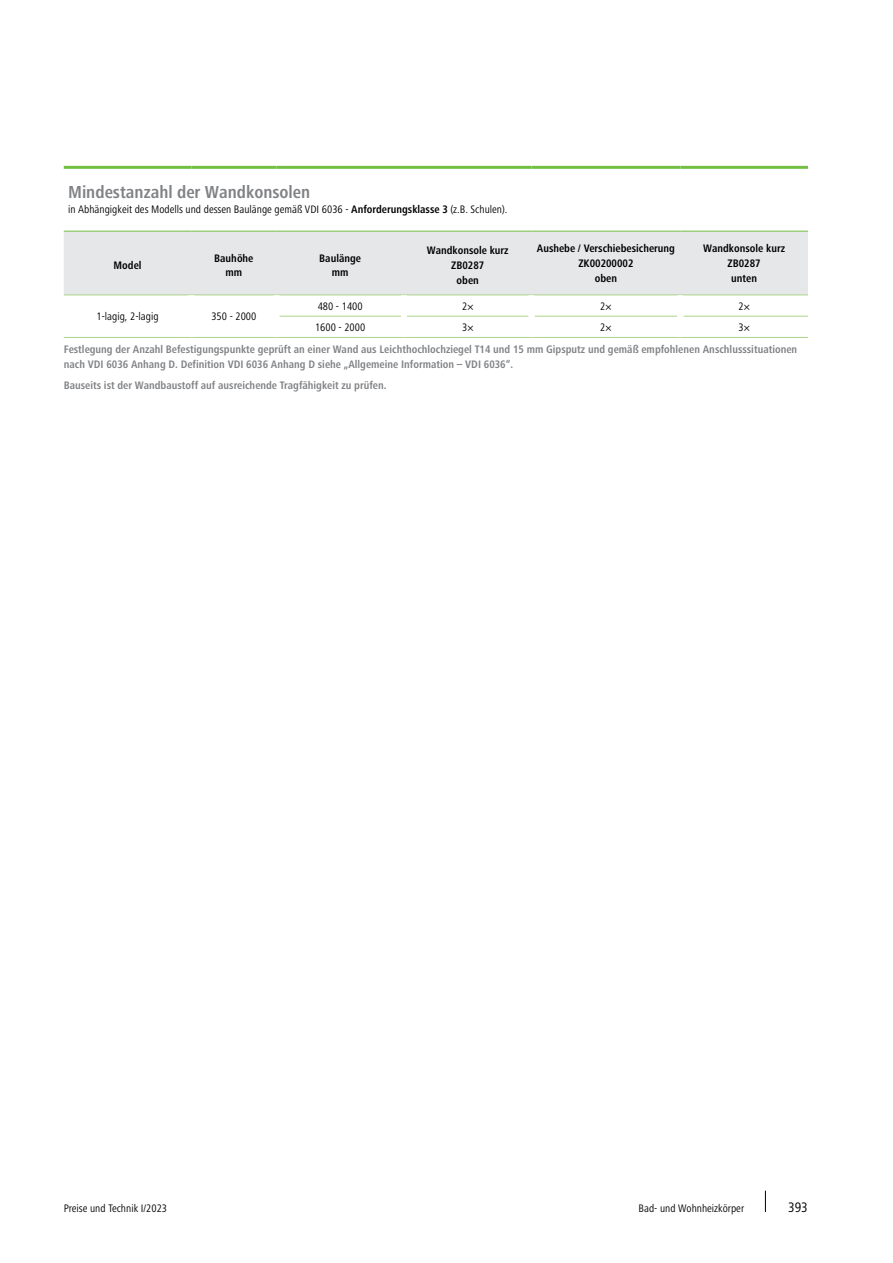
<style>
.page{position:relative;width:893px;height:1263px;background:#fff}
.page>*{position:absolute;margin:0;border:0;box-sizing:border-box;transform-origin:0 0}
.t1{font:700 condensed 18px "Frutiger Next LTW1 G";color:#808285}
.t2{font:condensed 14.25px "Frutiger Next LTW1 G";color:#000}
.t3{font:700 condensed 11.25px/14.9px "Frutiger Next LTW1 G";color:#808285}
.t4{font:condensed 11.25px "Frutiger Next LTW1 G";color:#000}
.t5{font:700 condensed 11.25px/14.9px "Frutiger Next LTW1 G";color:#000;text-align:center}
.s1{font-weight:700}
</style>
<div class="page">
<svg style="left:765px;top:1191px;width:1px;height:21px"></svg>
<div style="left:64px;top:232px;width:744px;height:63px;background:#e6e7e8"></div>
<hr style="left:64px;top:295px;width:127px;height:1px;background:#aad48a">
<hr style="left:191px;top:295px;width:85px;height:1px;background:#aad48a">
<hr style="left:276px;top:295px;width:128px;height:1px;background:#aad48a">
<hr style="left:404px;top:295px;width:127px;height:1px;background:#aad48a">
<hr style="left:531px;top:295px;width:149px;height:1px;background:#aad48a">
<hr style="left:680px;top:295px;width:128px;height:1px;background:#aad48a">
<hr style="left:64px;top:337px;width:127px;height:1px;background:#aad48a">
<hr style="left:191px;top:337px;width:85px;height:1px;background:#aad48a">
<hr style="left:279px;top:316px;width:122px;height:1px;background:#aad48a">
<hr style="left:276px;top:337px;width:128px;height:1px;background:#aad48a">
<hr style="left:407px;top:316px;width:121px;height:1px;background:#aad48a">
<hr style="left:404px;top:337px;width:127px;height:1px;background:#aad48a">
<hr style="left:534px;top:316px;width:143px;height:1px;background:#aad48a">
<hr style="left:531px;top:337px;width:149px;height:1px;background:#aad48a">
<hr style="left:683px;top:316px;width:125px;height:1px;background:#aad48a">
<hr style="left:680px;top:337px;width:128px;height:1px;background:#aad48a">
<hr style="left:64px;top:166px;width:127px;height:3px;background:#72bf44">
<hr style="left:191px;top:166px;width:85px;height:3px;background:#72bf44">
<hr style="left:276px;top:166px;width:128px;height:3px;background:#72bf44">
<hr style="left:404px;top:166px;width:127px;height:3px;background:#72bf44">
<hr style="left:531px;top:166px;width:149px;height:3px;background:#72bf44">
<hr style="left:680px;top:166px;width:128px;height:3px;background:#72bf44">
<hr style="left:64px;top:231px;width:127px;height:1px;background:#72bf44">
<hr style="left:191px;top:231px;width:85px;height:1px;background:#72bf44">
<hr style="left:276px;top:231px;width:128px;height:1px;background:#72bf44">
<hr style="left:404px;top:231px;width:127px;height:1px;background:#72bf44">
<hr style="left:531px;top:231px;width:149px;height:1px;background:#72bf44">
<hr style="left:680px;top:231px;width:128px;height:1px;background:#72bf44">
<div style="left:188px;top:295px;width:6px;height:21px;background:#fff"></div>
<div style="left:273px;top:295px;width:6px;height:21px;background:#fff"></div>
<div style="left:401px;top:295px;width:6px;height:21px;background:#fff"></div>
<div style="left:528px;top:295px;width:6px;height:21px;background:#fff"></div>
<div style="left:677px;top:295px;width:6px;height:21px;background:#fff"></div>
<h1 class="t1" style="left:68px;top:181px;width:244px">Mindestanzahl der Wandkonsolen</h1>
<p class="t4" style="left:68px;top:202px;width:441px">in Abhängigkeit des Modells und dessen Baulänge gemäß VDI 6036 - <span class="s1">Anforderungsklasse 3</span> (z.B. Schulen).</p>
<p class="t5" style="left:114px;top:258px;width:30px">Model</p>
<p class="t5" style="left:214px;top:250px;width:41px">Bauhöhe mm</p>
<p class="t5" style="left:319px;top:250px;width:43px">Baulänge mm</p>
<p class="t5" style="left:427px;top:243px;width:83px">Wandkonsole kurz<br>ZB0287<br>oben</p>
<p class="t5" style="left:537px;top:241px;width:140px">Aushebe / Verschiebesicherung<br>ZK00200002<br>oben</p>
<p class="t5" style="left:703px;top:241px;width:83px">Wandkonsole kurz<br>ZB0287<br>unten</p>
<p class="t4" style="left:97px;top:310px;width:63px">1-lagig, 2-lagig</p>
<p class="t4" style="left:211px;top:310px;width:47px">350 - 2000</p>
<p class="t4" style="left:318px;top:299px;width:47px">480 - 1400</p>
<p class="t4" style="left:462px;top:299px;width:13px">2×</p>
<p class="t4" style="left:600px;top:299px;width:13px">2×</p>
<p class="t4" style="left:738px;top:299px;width:13px">2×</p>
<p class="t4" style="left:315px;top:321px;width:52px">1600 - 2000</p>
<p class="t4" style="left:462px;top:321px;width:13px">3×</p>
<p class="t4" style="left:600px;top:321px;width:13px">2×</p>
<p class="t4" style="left:738px;top:321px;width:13px">3×</p>
<p class="t3" style="left:64px;top:342px;width:735px">Festlegung der Anzahl Befestigungspunkte geprüft an einer Wand aus Leichthochlochziegel T14 und 15 mm Gipsputz und gemäß empfohlenen Anschlusssituationen nach VDI 6036 Anhang D. Definition VDI 6036 Anhang D siehe „Allgemeine Information – VDI 6036“.</p>
<p class="t3" style="left:64px;top:378px;width:324px">Bauseits ist der Wandbaustoff auf ausreichende Tragfähigkeit zu prüfen.</p>
<p class="t4" style="left:64px;top:1202px;width:105px">Preise und Technik I/2023</p>
<p class="t4" style="left:639px;top:1202px;width:107px">Bad- und Wohnheizkörper</p>
<p class="t2" style="left:788px;top:1199px;width:21px">393</p>
</div>
